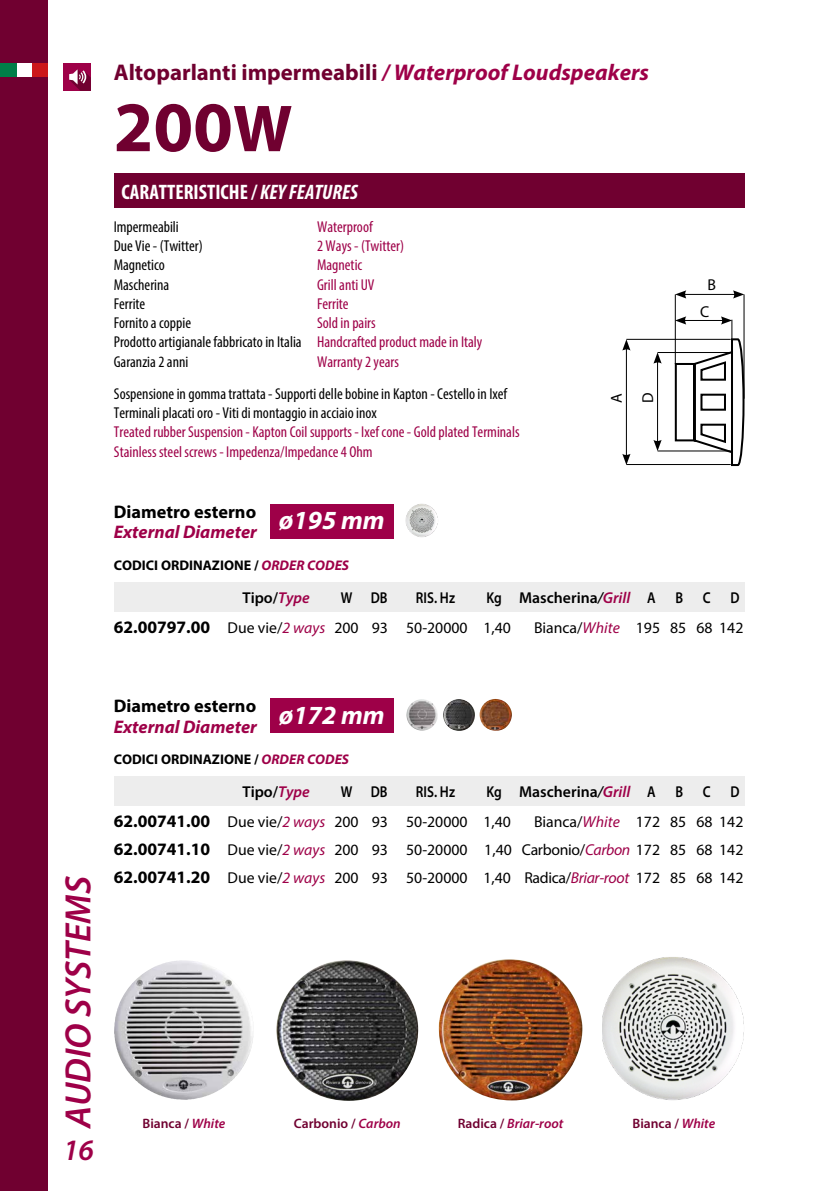
<style>
.page{position:relative;width:819px;height:1191px;background:#fff}
.page>*{position:absolute;margin:0;border:0;box-sizing:border-box;transform-origin:0 0}
.t1{font:700 71.58px "Myriad Pro";color:#700030}
.t2{font:italic 600 36.75px "Myriad Pro";color:#9e0048}
.t3{font:italic 600 29.75px "Myriad Pro";color:#9e0048}
.t4{font:italic 700 26.25px "Myriad Pro";color:#fff}
.t5{font:700 22.75px "Myriad Pro";color:#700030}
.t6{font:700 condensed 21px "Myriad Pro";color:#fff}
.t7{font:italic 700 18.2px "Myriad Pro";color:#9e0048}
.t8{font:700 18.2px "Myriad Pro";color:#000}
.t9{font:15.75px/28px "Myriad Pro";color:#000;text-align:justify}
.t10{font:condensed 15.75px/19.2px "Myriad Pro";color:#000}
.t11{font:condensed 15.75px/19.2px "Myriad Pro";color:#9e0048}
.t12{font:600 15.75px "Myriad Pro";color:#000}
.t13{font:600 15.75px "Myriad Pro";color:#000;scale:.85 1}
.t14{font:700 14px "Myriad Pro";color:#000}
.t15{font:600 13.65px "Myriad Pro";color:#700030}
.t16{font:italic 600 13.65px "Myriad Pro";color:#9e0048}
.s1{font-style:italic;color:#9e0048}
.s2{font-size:67.02px}
.s3{font-style:italic}
.s4{font-weight:700;font-size:17.5px}
.s5{font-style:normal;color:#700030}
</style>
<div class="page">
<div style="left:114px;top:174px;width:630px;height:34px;background:#700030"></div>
<img style="left:114px;top:960px;width:104px;height:140px">
<img style="left:276px;top:960px;width:143px;height:141px">
<img style="left:438px;top:959px;width:145px;height:142px">
<div style="left:114px;top:776px;width:630px;height:30px;background:#ededed"></div>
<div style="left:114px;top:582px;width:630px;height:30px;background:#ededed"></div>
<div style="left:270px;top:698px;width:123px;height:35px;background:#9e0048"></div>
<div style="left:270px;top:504px;width:123px;height:35px;background:#9e0048"></div>
<img style="left:406px;top:699px;width:24px;height:31px">
<img style="left:443px;top:699px;width:32px;height:32px">
<img style="left:479px;top:699px;width:33px;height:32px">
<img style="left:406px;top:504px;width:32px;height:33px">
<img style="left:602px;top:957px;width:142px;height:143px">
<hr style="left:626px;top:464px;width:104px;height:1px;background:#000">
<hr style="left:626px;top:339px;width:104px;height:1px;background:#000">
<hr style="left:626px;top:348px;width:1px;height:108px;background:#000">
<svg style="left:622px;top:339px;width:8px;height:11px"></svg>
<svg style="left:622px;top:454px;width:8px;height:11px"></svg>
<hr style="left:657px;top:450px;width:73px;height:1px;background:#000">
<hr style="left:657px;top:352px;width:73px;height:1px;background:#000">
<hr style="left:657px;top:361px;width:1px;height:81px;background:#000">
<svg style="left:653px;top:352px;width:8px;height:12px"></svg>
<svg style="left:653px;top:440px;width:8px;height:11px"></svg>
<hr style="left:674px;top:294px;width:1px;height:70px;background:#000">
<hr style="left:743px;top:294px;width:1px;height:105px;background:#000">
<hr style="left:683px;top:294px;width:52px;height:1px;background:#000">
<svg style="left:733px;top:290px;width:11px;height:8px"></svg>
<svg style="left:675px;top:290px;width:11px;height:8px"></svg>
<svg style="left:673px;top:316px;width:72px;height:150px"></svg>
<div style="left:0;top:0;width:48px;height:1191px;background:#700030"></div>
<div style="left:63px;top:63px;width:28px;height:28px;background:#9e0048"></div>
<svg style="left:69px;top:69px;width:22px;height:22px"></svg>
<div style="left:0;top:63px;width:17px;height:14px;background:#007e48"></div>
<div style="left:17px;top:63px;width:15px;height:14px;background:#fff"></div>
<div style="left:32px;top:63px;width:16px;height:14px;background:#cd171a"></div>
<h3 class="t5" style="left:114px;top:58px;width:537px">Altoparlanti impermeabili <span class="s1">/ Waterproof Loudspeakers</span></h3>
<h1 class="t1" style="left:114px;top:80px;width:180px">200<span class="s2">W</span></h1>
<h3 class="t6" style="left:121px;top:179px;width:238px">CARATTERISTICHE / <span class="s3">KEY FEATURES</span></h3>
<p class="t10" style="left:114px;top:217px;width:189px">Impermeabili<br>Due Vie - (Twitter)<br>Magnetico<br>Mascherina<br>Ferrite<br>Fornito a coppie<br>Prodotto artigianale fabbricato in Italia<br>Garanzia 2 anni</p>
<p class="t11" style="left:317px;top:217px;width:167px">Waterproof<br>2 Ways - (Twitter)<br>Magnetic<br>Grill anti UV<br>Ferrite<br>Sold in pairs<br>Handcrafted product made in Italy<br>Warranty 2 years</p>
<p class="t10" style="left:114px;top:384px;width:394px">Sospensione in gomma trattata - Supporti delle bobine in Kapton - Cestello in Ixef</p>
<p class="t9" style="left:633px;top:403px;width:12px;rotate:-90deg">D</p>
<p class="t10" style="left:114px;top:403px;width:264px">Terminali placati oro - Viti di montaggio in acciaio inox</p>
<p class="t11" style="left:114px;top:422px;width:407px">Treated rubber Suspension - Kapton Coil supports - Ixef cone - Gold plated Terminals<br>Stainless steel screws - Impedenza/Impedance 4 Ohm</p>
<p class="t9" style="left:602px;top:403px;width:11px;rotate:-90deg">A</p>
<p class="t8" style="left:114px;top:499px;width:144px">Diametro esterno</p>
<p class="t7" style="left:114px;top:520px;width:145px">External Diameter</p>
<h3 class="t4" style="left:279px;top:503px;width:107px">ø195 mm</h3>
<p class="t14" style="left:114px;top:556px;width:237px">CODICI ORDINAZIONE / <span class="s1">ORDER CODES</span></p>
<p class="t9" style="left:707px;top:271px;width:10px">B</p>
<p class="t9" style="left:700px;top:297px;width:11px">C</p>
<p class="t12" style="left:242px;top:587px;width:69px">Tipo/<span class="s1">Type</span></p>
<p class="t13" style="left:341px;top:587px;width:15px">W</p>
<p class="t13" style="left:371px;top:587px;width:21px">DB</p>
<p class="t13" style="left:416px;top:587px;width:47px">RIS. Hz</p>
<p class="t13" style="left:486px;top:587px;width:20px">Kg</p>
<p class="t12" style="left:519px;top:587px;width:113px">Mascherina<span class="s3">/</span><span class="s1">Grill</span></p>
<p class="t13" style="left:647px;top:587px;width:110px">A B C D</p>
<p class="t9" style="left:114px;top:613px;width:399px"><span class="s4">62.00797.00</span> Due vie/<span class="s1">2 ways</span> 200 93 50-20000 1,40</p>
<p class="t9" style="left:534px;top:613px;width:211px">Bianca/<span class="s1">White</span> 195 85 68 142</p>
<h2 class="t2" style="left:55px;top:1128px;width:253px;rotate:-90deg">AUDIO SYSTEMS</h2>
<h3 class="t3" style="left:63px;top:1131px;width:32px">16</h3>
<p class="t8" style="left:114px;top:694px;width:144px">Diametro esterno</p>
<p class="t7" style="left:114px;top:714px;width:145px">External Diameter</p>
<h3 class="t4" style="left:279px;top:698px;width:107px">ø172 mm</h3>
<p class="t14" style="left:114px;top:750px;width:237px">CODICI ORDINAZIONE / <span class="s1">ORDER CODES</span></p>
<p class="t12" style="left:242px;top:782px;width:69px">Tipo/<span class="s1">Type</span></p>
<p class="t13" style="left:341px;top:782px;width:15px">W</p>
<p class="t13" style="left:371px;top:782px;width:21px">DB</p>
<p class="t13" style="left:416px;top:782px;width:47px">RIS. Hz</p>
<p class="t13" style="left:486px;top:782px;width:20px">Kg</p>
<p class="t12" style="left:519px;top:782px;width:113px">Mascherina<span class="s3">/</span><span class="s1">Grill</span></p>
<p class="t13" style="left:647px;top:782px;width:110px">A B C D</p>
<p class="t9" style="left:114px;top:808px;width:399px"><span class="s4">62.00741.00</span> Due vie/<span class="s1">2 ways</span> 200 93 50-20000 1,40</p>
<p class="t9" style="left:114px;top:808px;width:631px;text-indent:420px">Bianca/<span class="s1">White</span> 172 85 68 142<br><span class="s4">62.00741.10</span> Due vie/<span class="s1">2 ways</span> 200 93 50-20000 1,40 Carbonio/<span class="s1">Carbon</span> 172 85 68 142<br><span class="s4">62.00741.20</span> Due vie/<span class="s1">2 ways</span> 200 93 50-20000 1,40 Radica/<span class="s1">Briar-root</span> 172 85 68 142</p>
<p class="t15" style="left:142px;top:1114px;width:84px">Bianca / <span class="s1">White</span></p>
<p class="t15" style="left:294px;top:1114px;width:108px">Carbonio / <span class="s1">Carbon</span></p>
<p class="t16" style="left:458px;top:1114px;width:107px"><span class="s5">Radica /</span> Briar-root</p>
<p class="t15" style="left:632px;top:1114px;width:84px">Bianca / <span class="s1">White</span></p>
</div>
